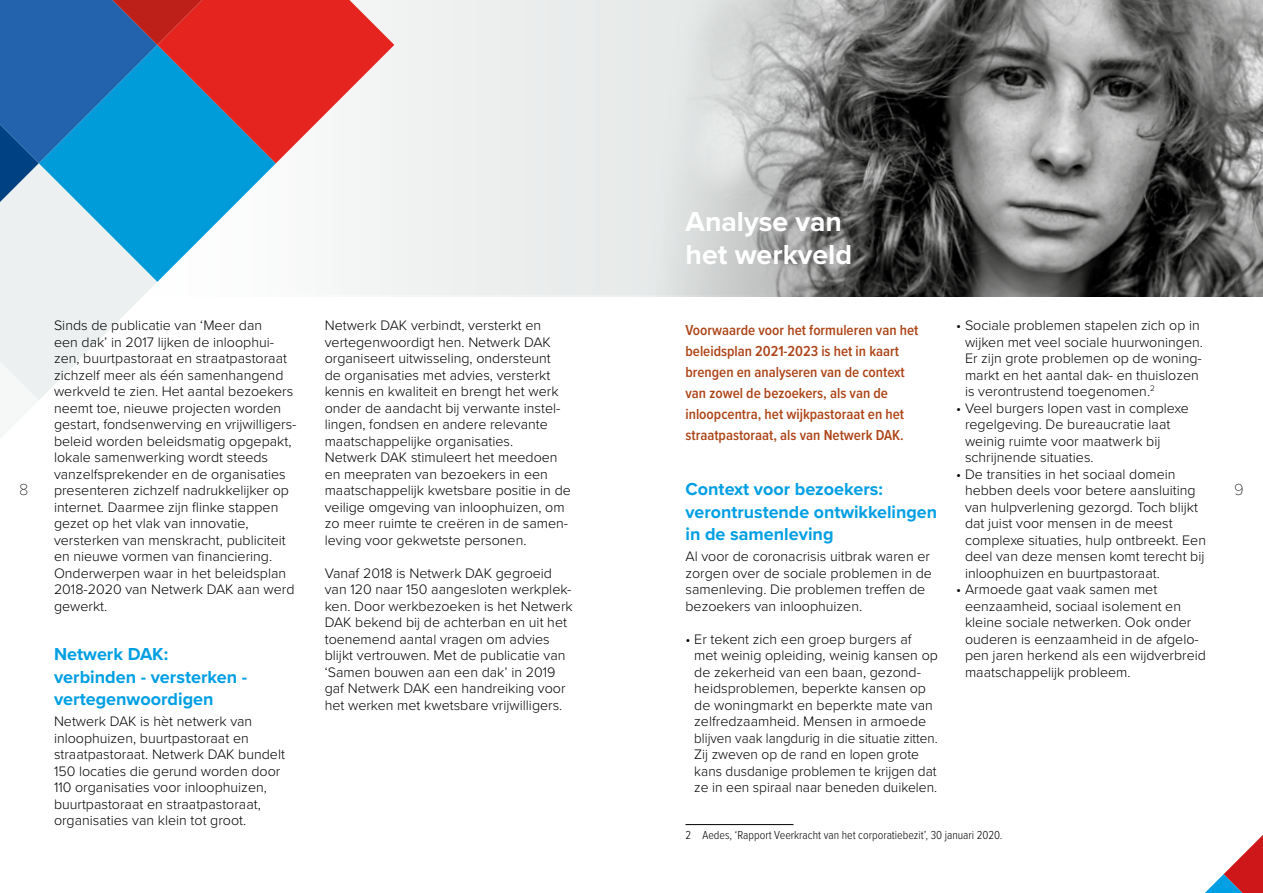
<style>
.page{position:relative;width:1263px;height:893px;background:#fff}
.page>*{position:absolute;margin:0;border:0;box-sizing:border-box;transform-origin:0 0}
.t1{font:700 28.5px/33px "Proxima Nova";color:#fff}
.t2{font:700 18px/22.5px "Proxima Nova";color:#009fe3}
.t3{font:100 16.5px "Proxima Nova T";color:#000}
.t4{font:600 15px/21px "Proxima Nova Cond";color:#ad4417}
.t5{font:300 14.25px/16.5px "Proxima Nova";color:#000}
.t6{font:300 12px "Proxima Nova Cond";color:#000}
</style>
<div class="page">
<div style="left:0;top:0;width:1263px;height:296px;background:#ebeded"></div>
<img style="left:665px;top:0;width:598px;height:296px">
<svg style="left:1205px;top:835px;width:58px;height:58px"></svg>
<svg style="left:0;top:0;width:394px;height:400px"></svg>
<hr style="left:685px;top:824px;width:108px;height:1px;background:#000">
<h1 class="t1" style="left:685px;top:204px;width:168px">Analyse van het werkveld</h1>
<p class="t5" style="left:54px;top:316px;width:244px">Sinds de publicatie van ‘Meer dan<br>een dak’ in 2017 lijken de inloophui&shy;zen, buurtpastoraat en straatpastoraat zichzelf meer als één samenhangend werkveld te zien. Het aantal bezoekers neemt toe, nieuwe projecten worden gestart, fondsenwerving en vrijwilligers&shy;beleid worden beleidsmatig opgepakt, lokale samenwerking wordt steeds vanzelfsprekender en de organisaties presenteren zichzelf nadrukkelijker op internet. Daarmee zijn flinke stappen gezet op het vlak van innovatie, versterken van menskracht, publiciteit en nieuwe vormen van financiering.<br>Onderwerpen waar in het beleidsplan 2018-2020 van Netwerk DAK aan werd gewerkt.</p>
<p class="t2" style="left:54px;top:642px;width:195px">Netwerk DAK: verbinden - versterken - vertegenwoordigen</p>
<p class="t5" style="left:54px;top:712px;width:232px">Netwerk DAK is hèt netwerk van inloophuizen, buurtpastoraat en straatpastoraat. Netwerk DAK bundelt 150 locaties die gerund worden door 110 organisaties voor inloophuizen, buurtpastoraat en straatpastoraat, organisaties van klein tot groot.</p>
<p class="t5" style="left:965px;top:316px;width:239px;text-indent:-9px">• Sociale problemen stapelen zich op in wijken met veel sociale huurwoningen.<br>Er zijn grote problemen op de woning&shy;markt en het aantal dak- en thuislozen is verontrustend toegenomen.<sup>2</sup></p>
<p class="t5" style="left:965px;top:399px;width:225px;text-indent:-9px">• Veel burgers lopen vast in complexe regelgeving. De bureaucratie laat weinig ruimte voor maatwerk bij schrijnende situaties.</p>
<p class="t5" style="left:965px;top:465px;width:242px;text-indent:-9px">• De transities in het sociaal domein hebben deels voor betere aansluiting van hulpverlening gezorgd. Toch blijkt dat juist voor mensen in de meest complexe situaties, hulp ontbreekt. Een deel van deze mensen komt terecht bij inloophuizen en buurtpastoraat.</p>
<p class="t5" style="left:965px;top:580px;width:242px;text-indent:-9px">• Armoede gaat vaak samen met eenzaamheid, sociaal isolement en kleine sociale netwerken. Ook onder ouderen is eenzaamheid in de afgelo&shy;pen jaren herkend als een wijdverbreid maatschappelijk probleem.</p>
<p class="t5" style="left:325px;top:316px;width:248px">Netwerk DAK verbindt, versterkt en vertegenwoordigt hen. Netwerk DAK organiseert uitwisseling, ondersteunt<br>de organisaties met advies, versterkt kennis en kwaliteit en brengt het werk onder de aandacht bij verwante instel&shy;lingen, fondsen en andere relevante maatschappelijke organisaties.<br>Netwerk DAK stimuleert het meedoen en meepraten van bezoekers in een maatschappelijk kwetsbare positie in de veilige omgeving van inloophuizen, om zo meer ruimte te creëren in de samen&shy;leving voor gekwetste personen.</p>
<p class="t5" style="left:325px;top:564px;width:249px">Vanaf 2018 is Netwerk DAK gegroeid van 120 naar 150 aangesloten werkplek&shy;ken. Door werkbezoeken is het Netwerk DAK bekend bij de achterban en uit het toenemend aantal vragen om advies blijkt vertrouwen. Met de publicatie van ‘Samen bouwen aan een dak’ in 2019 gaf Netwerk DAK een handreiking voor het werken met kwetsbare vrijwilligers.</p>
<p class="t4" style="left:685px;top:319px;width:234px">Voorwaarde voor het formuleren van het beleidsplan 2021-2023 is het in kaart brengen en analyseren van de context van zowel de bezoekers, als van de inloopcentra, het wijkpastoraat en het straatpastoraat, als van Netwerk DAK.</p>
<p class="t2" style="left:685px;top:477px;width:253px">Context voor bezoekers: verontrustende ontwikkelingen in de samenleving</p>
<p class="t5" style="left:685px;top:547px;width:248px">Al voor de coronacrisis uitbrak waren er zorgen over de sociale problemen in de samenleving. Die problemen treffen de bezoekers van inloophuizen.</p>
<p class="t5" style="left:694px;top:630px;width:245px;text-indent:-9px">• Er tekent zich een groep burgers af met weinig opleiding, weinig kansen op de zekerheid van een baan, gezond&shy;heidsproblemen, beperkte kansen op de woningmarkt en beperkte mate van zelfredzaamheid. Mensen in armoede blijven vaak langdurig in die situatie zitten.<br>Zij zweven op de rand en lopen grote kans dusdanige problemen te krijgen dat ze in een spiraal naar beneden duikelen.</p>
<p class="t3" style="left:19px;top:477px;width:11px">8</p>
<p class="t3" style="left:1234px;top:477px;width:11px">9</p>
<p class="t6" style="left:685px;top:826px;width:319px">2 Aedes, ‘Rapport Veerkracht van het corporatiebezit’, 30 januari 2020.</p>
</div>
